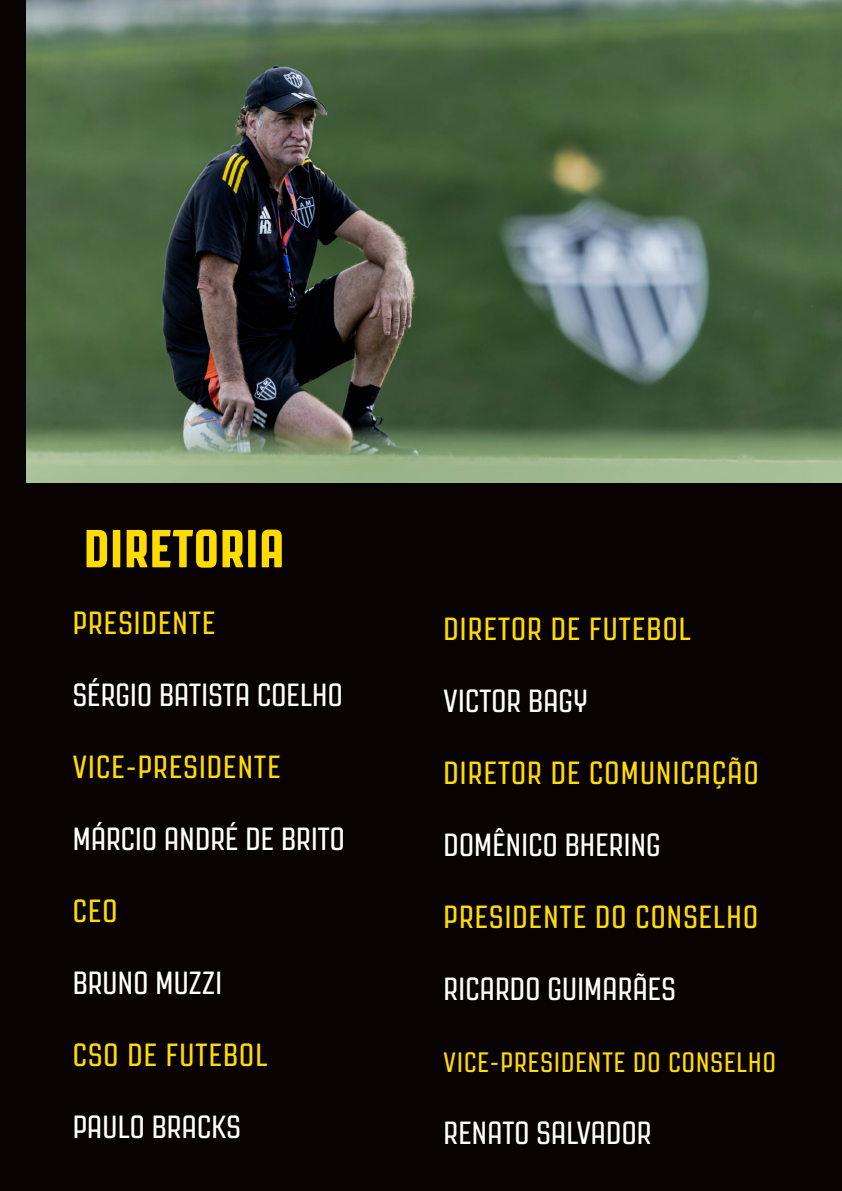
<style>
.page{position:relative;width:842px;height:1191px;background:#080302}
.page>*{position:absolute;margin:0;border:0;box-sizing:border-box;transform-origin:0 0}
.t1{font:800 53.4px "Revolution Gothic";letter-spacing:.02em;color:#ffdc01}
.t2{font:32px "Revolution Gothic";letter-spacing:.01em;color:#fff}
.t3{font:32px "Revolution Gothic";letter-spacing:.04em;color:#ffdc01}
.t4{font:28px "Revolution Gothic";letter-spacing:.04em;color:#ffdc01}
</style>
<div class="page">
<img style="left:26px;top:0;width:816px;height:482px">
<p class="t1" style="left:84px;top:519px;width:202px">DIRETORIA</p>
<p class="t3" style="left:73px;top:605px;width:144px">PRESIDENTE</p>
<p class="t2" style="left:73px;top:677px;width:272px">SÉRGIO BATISTA COELHO</p>
<p class="t3" style="left:73px;top:749px;width:209px">VICE-PRESIDENTE</p>
<p class="t2" style="left:73px;top:821px;width:274px">MÁRCIO ANDRÉ DE BRITO</p>
<p class="t3" style="left:73px;top:893px;width:46px">CEO</p>
<p class="t2" style="left:73px;top:965px;width:151px">BRUNO MUZZI</p>
<p class="t3" style="left:73px;top:1037px;width:196px">CSO DE FUTEBOL</p>
<p class="t2" style="left:73px;top:1109px;width:169px">PAULO BRACKS</p>
<p class="t3" style="left:444px;top:612px;width:249px">DIRETOR DE FUTEBOL</p>
<p class="t2" style="left:444px;top:684px;width:146px">VICTOR BAGY</p>
<p class="t3" style="left:444px;top:756px;width:316px">DIRETOR DE COMUNICAÇÃO</p>
<p class="t2" style="left:444px;top:828px;width:219px">DOMÊNICO BHERING</p>
<p class="t3" style="left:444px;top:900px;width:316px">PRESIDENTE DO CONSELHO</p>
<p class="t2" style="left:444px;top:972px;width:233px">RICARDO GUIMARÃES</p>
<p class="t4" style="left:444px;top:1047px;width:334px">VICE-PRESIDENTE DO CONSELHO</p>
<p class="t2" style="left:444px;top:1116px;width:209px">RENATO SALVADOR</p>
</div>
